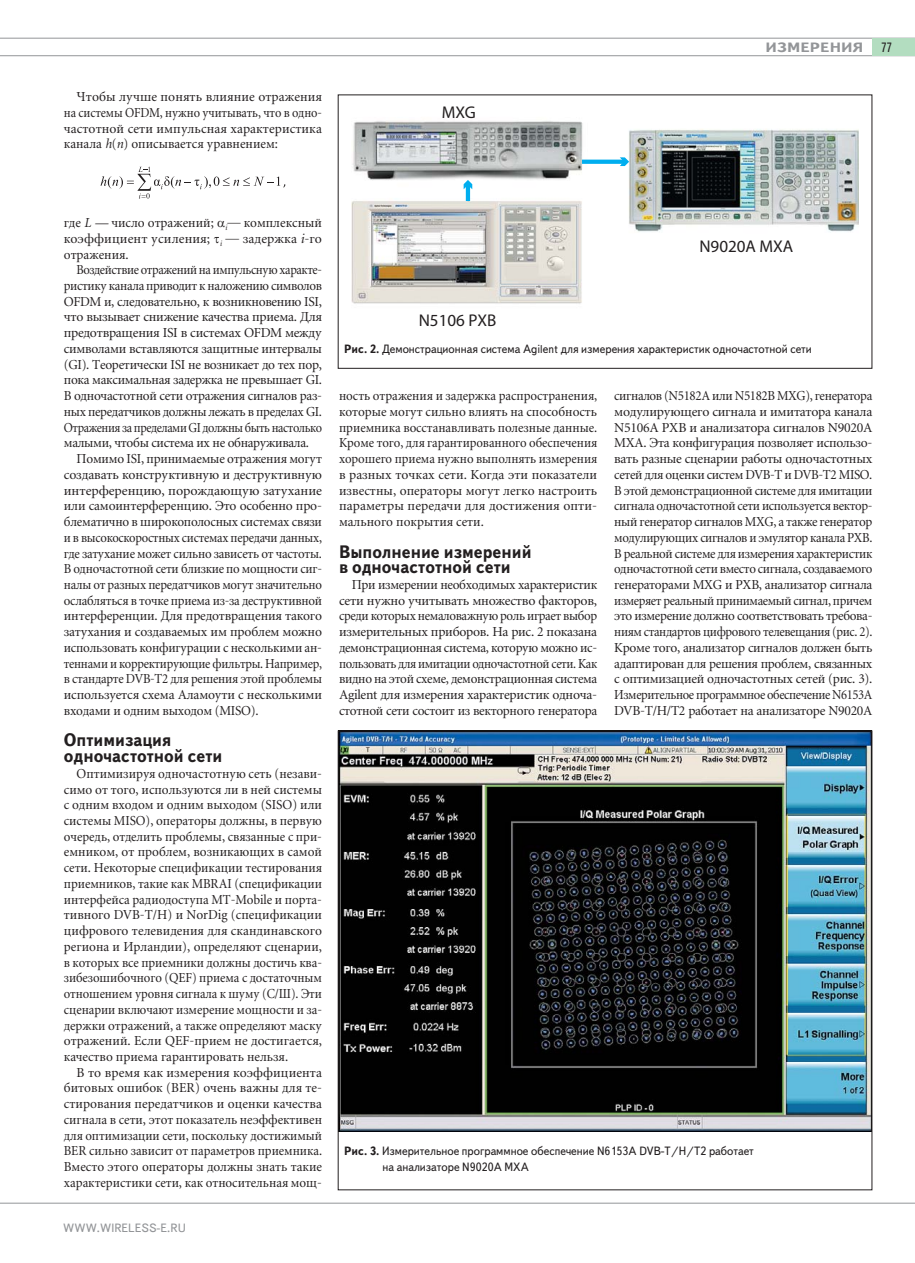
<style>
.page{position:relative;width:915px;height:1263px;background:#fff}
.page>*{position:absolute;margin:0;border:0;box-sizing:border-box;transform-origin:0 0}
.t1{font:700 18px/15.8px "Text Book C";color:#231f20;scale:.94 1}
.t2{font:16.95px "Myriad Pro";color:#231f20}
.t3{font:13.5px/15.8px "Miniature";letter-spacing:-.02em;color:#231f20;text-align:justify;scale:.94 1}
.t4{font:13.5px/15.8px "Miniature";letter-spacing:-.02em;color:#231f20;text-align:justify}
.t5{font:13.5px/15.8px "Miniature";letter-spacing:-.02em;color:#231f20;text-align:justify;scale:.95 1}
.t6{font:13.5px/15.8px "Miniature";letter-spacing:-.02em;color:#231f20;text-align:justify;scale:.96 1}
.t7{font:13.5px "Miniature";letter-spacing:-.02em;color:#231f20;scale:.93 1}
.t8{font:13.5px "Miniature";letter-spacing:-.02em;color:#231f20;scale:.91 1}
.t9{font:13.5px "Miniature";letter-spacing:-.02em;color:#231f20;scale:.92 1}
.t10{font:13.5px "Miniature";letter-spacing:-.02em;color:#231f20;scale:.89 1}
.t11{font:700 13.5px "Text Book C";letter-spacing:.01em;color:#939598;scale:1.17 1}
.t12{font:13.5px "Text Book C";color:#231f20;scale:.9 1}
.t13{font:12px/15.8px "Text Book C";color:#231f20;scale:.95 1}
.t14{font:12px "Text Book C";color:#939598}
.s1{font-style:italic}
.s2{font-weight:700}
</style>
<div class="page">
<hr style="left:0;top:1203px;width:914px;height:1px;background:#939598">
<hr style="left:0;top:38px;width:914px;height:1px;background:#939598">
<hr style="left:0;top:55px;width:914px;height:1px;background:#939598">
<div style="left:872px;top:38px;width:42px;height:18px;background:#b3ddc0"></div>
<svg style="left:100px;top:167px;width:185px;height:32px"></svg>
<img style="left:351px;top:121px;width:507px;height:183px">
<div style="left:465px;top:183px;width:5px;height:18px;background:#00aeef"></div>
<svg style="left:463px;top:179px;width:10px;height:12px"></svg>
<svg style="left:582px;top:160px;width:35px;height:4px"></svg>
<svg style="left:617px;top:157px;width:13px;height:10px"></svg>
<div style="left:338px;top:95px;width:534px;height:274px;border:1px solid #231f20"></div>
<img style="left:340px;top:732px;width:530px;height:400px">
<p class="t4" style="left:64px;top:89px;width:259px;text-indent:13px">Чтобы лучше понять влияние отражения на системы OFDM, нужно учитывать, что в одно&shy;частотной сети импульсная характеристика канала <span class="s1">h</span>(<span class="s1">n</span>) описывается уравнением:</p>
<p class="t2" style="left:442px;top:102px;width:35px">MXG</p>
<p class="t11" style="left:765px;top:40px;width:85px">ИЗМЕРЕНИЯ</p>
<p class="t12" style="left:880px;top:39px;width:14px">77</p>
<p class="t6" style="left:64px;top:215px;width:270px">где <span class="s1">L —</span> число отражений; <sub>i</sub>— комплексный коэффициент усиления; <sub>i</sub> — задержка <span class="s1">i</span>-го отражения.</p>
<p class="t8" style="left:77px;top:262px;width:271px">Воздействие отражений на импульсную характе-</p>
<p class="t7" style="left:64px;top:277px;width:279px">ристику канала приводит к наложению символов</p>
<p class="t4" style="left:64px;top:293px;width:259px">OFDM и, следовательно, к возникновению ISI,</p>
<p class="t4" style="left:64px;top:309px;width:259px">что вызывает снижение качества приема. Для</p>
<p class="t4" style="left:64px;top:325px;width:259px">предотвращения ISI в системах OFDM между</p>
<p class="t4" style="left:64px;top:340px;width:259px">символами вставляются защитные интервалы</p>
<p class="t4" style="left:64px;top:356px;width:259px">(GI). Теоретически ISI не возникает до тех пор,</p>
<p class="t6" style="left:64px;top:372px;width:270px">пока максимальная задержка не превышает GI.</p>
<p class="t6" style="left:64px;top:388px;width:270px">В одночастотной сети отражения сигналов раз-</p>
<p class="t3" style="left:64px;top:403px;width:276px">ных передатчиков должны лежать в пределах GI.</p>
<p class="t10" style="left:64px;top:419px;width:291px">Отражения за пределами GI должны быть настолько</p>
<p class="t6" style="left:64px;top:435px;width:257px">малыми, чтобы система их не обнаруживала.</p>
<p class="t6" style="left:77px;top:451px;width:257px">Помимо ISI, принимаемые отражения могут</p>
<p class="t4" style="left:64px;top:466px;width:259px">создавать конструктивную и деструктивную</p>
<p class="t4" style="left:64px;top:482px;width:259px">интерференцию, порождающую затухание</p>
<p class="t4" style="left:64px;top:498px;width:259px">или самоинтерференцию. Это особенно про-</p>
<p class="t5" style="left:64px;top:513px;width:273px">блематично в широкополосных системах связи</p>
<p class="t8" style="left:64px;top:529px;width:285px">и в высокоскоростных системах передачи данных,</p>
<p class="t7" style="left:64px;top:545px;width:279px">где затухание может сильно зависеть от частоты.</p>
<p class="t7" style="left:64px;top:561px;width:279px">В одночастотной сети близкие по мощности сиг-</p>
<p class="t9" style="left:64px;top:576px;width:282px">налы от разных передатчиков могут значительно</p>
<p class="t7" style="left:64px;top:592px;width:279px">ослабляться в точке приема из-за деструктивной</p>
<p class="t4" style="left:64px;top:608px;width:259px">интерференции. Для предотвращения такого</p>
<p class="t4" style="left:64px;top:624px;width:259px">затухания и создаваемых им проблем можно</p>
<p class="t3" style="left:64px;top:639px;width:276px">использовать конфигурации с несколькими ан-</p>
<p class="t8" style="left:64px;top:655px;width:285px">теннами и корректирующие фильтры. Например,</p>
<p class="t9" style="left:64px;top:671px;width:282px">в стандарте DVB-T2 для решения этой проблемы</p>
<p class="t4" style="left:64px;top:686px;width:259px">используется схема Аламоути с несколькими</p>
<p class="t6" style="left:64px;top:702px;width:204px">входами и одним выходом (MISO).</p>
<h1 class="t1" style="left:64px;top:732px;width:170px">Оптимизация одночастотной сети</h1>
<p class="t5" style="left:64px;top:765px;width:273px;text-indent:13px">Оптимизируя одночастотную сеть (незави&shy;симо от того, используются ли в ней системы с одним входом и одним выходом (SISO) или системы MISO), операторы должны, в первую очередь, отделить проблемы, связанные с при&shy;емником, от проблем, возникающих в самой сети. Некоторые спецификации тестирования приемников, такие как MBRAI (спецификации интерфейса радиодоступа MT-Mobile и порта&shy;тивного DVB-T/H) и NorDig (спецификации цифрового телевидения для скандинавского региона и Ирландии), определяют сценарии, в которых все приемники должны достичь ква&shy;зибезошибочного (QEF) приема с достаточным отношением уровня сигнала к шуму (С/Ш). Эти сценарии включают измерение мощности и за&shy;держки отражений, а также определяют маску отражений. Если QEF-прием не достигается, качество приема гарантировать нельзя.</p>
<p class="t4" style="left:64px;top:1064px;width:260px;text-indent:13px">В то время как измерения коэффициента битовых ошибок (BER) очень важны для те&shy;стирования передатчиков и оценки качества сигнала в сети, этот показатель неэффективен для оптимизации сети, поскольку достижимый BER сильно зависит от параметров приемника.<br>Вместо этого операторы должны знать такие характеристики сети, как относительная мощ-</p>
<p class="t14" style="left:63px;top:1221px;width:124px">WWW.WIRELESS-E.RU</p>
<p class="t2" style="left:418px;top:310px;width:79px">N5106 PXB</p>
<p class="t2" style="left:699px;top:236px;width:95px">N9020A MXA</p>
<p class="t13" style="left:344px;top:341px;width:493px"><span class="s2">Рис. 2.</span> Демонстрационная система Agilent для измерения характеристик одночастотной сети</p>
<p class="t3" style="left:339px;top:388px;width:276px">ность отражения и задержка распространения, которые могут сильно влиять на способность приемника восстанавливать полезные данные.<br>Кроме того, для гарантированного обеспечения хорошего приема нужно выполнять измерения в разных точках сети. Когда эти показатели известны, операторы могут легко настроить параметры передачи для достижения опти&shy;мального покрытия сети.</p>
<h1 class="t1" style="left:339px;top:543px;width:206px">Выполнение измерений в одночастотной сети</h1>
<p class="t6" style="left:339px;top:576px;width:270px;text-indent:13px">При измерении необходимых характеристик сети нужно учитывать множество факторов, среди которых немаловажную роль играет выбор измерительных приборов. На рис. 2 показана демонстрационная система, которую можно ис&shy;пользовать для имитации одночастотной сети. Как видно на этой схеме, демонстрационная система Agilent для измерения характеристик одноча&shy;стотной сети состоит из векторного генератора</p>
<p class="t3" style="left:614px;top:388px;width:276px">сигналов (N5182A или N5182B MXG), генератора модулирующего сигнала и имитатора канала N5106A PXB и анализатора сигналов N9020A MXA. Эта конфигурация позволяет использо&shy;вать разные сценарии работы одночастотных сетей для оценки систем DVB-T и DVB-T2 MISO.<br>В этой демонстрационной системе для имитации сигнала одночастотной сети используется вектор&shy;ный генератор сигналов MXG, а также генератор модулирующих сигналов и эмулятор канала PXB.<br>В реальной системе для измерения характеристик одночастотной сети вместо сигнала, создаваемого генераторами MXG и PXB, анализатор сигнала измеряет реальный принимаемый сигнал, причем это измерение должно соответствовать требова&shy;ниям стандартов цифрового телевещания (рис. 2).<br>Кроме того, анализатор сигналов должен быть адаптирован для решения проблем, связанных с оптимизацией одночастотных сетей (рис. 3).<br>Измерительное программное обеспечение N6153A DVB-T/H/T2 работает на анализаторе N9020A</p>
<p class="t13" style="left:382px;top:1143px;width:392px;text-indent:-38px"><span class="s2">Рис. 3.</span> Измерительное программное обеспечение N6153A DVB-T/H/T2 работает на анализаторе N9020A MXA</p>
</div>
